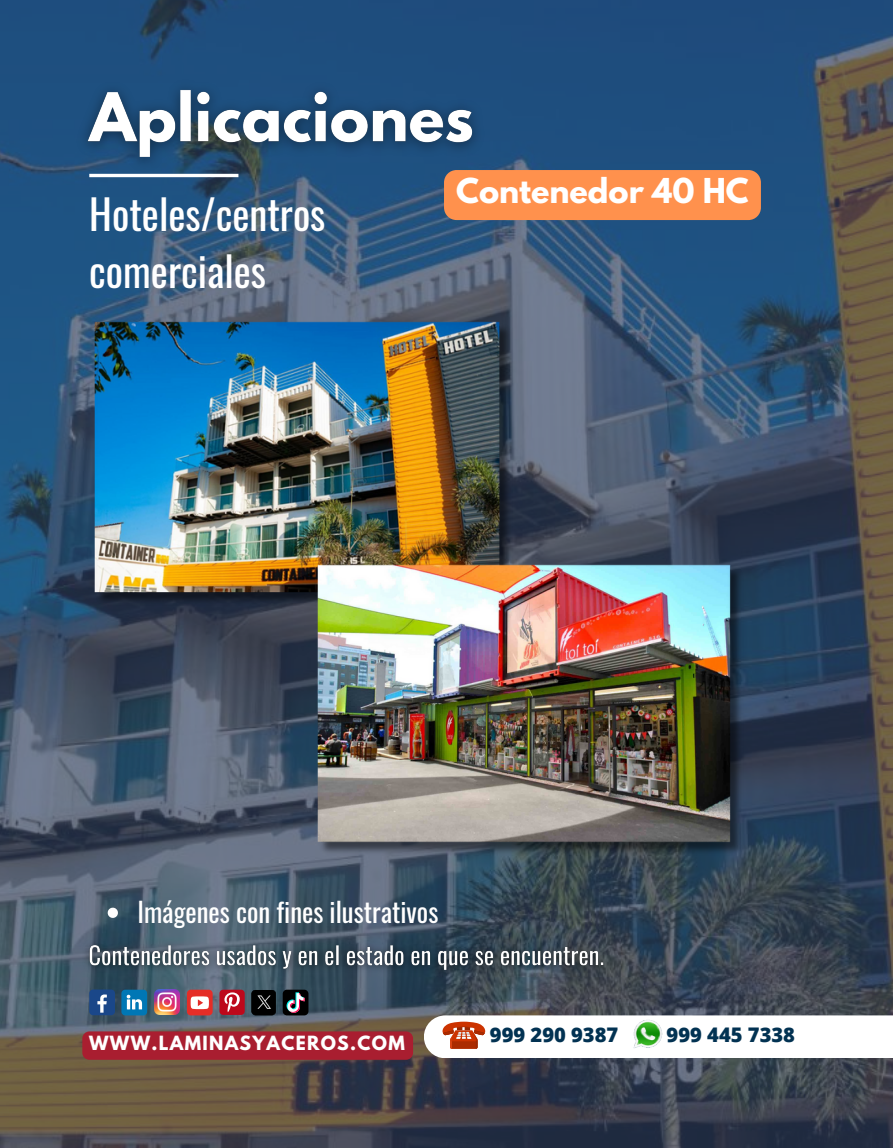
<style>
.page{position:relative;width:893px;height:1148px;background:#fff}
.page>*{position:absolute;margin:0;border:0;box-sizing:border-box;transform-origin:0 0}
.t1{font:40.65px/56.7px "Oswald";color:#fff}
.t2{font:700 30.3px "League Spartan";color:#fff}
.t3{font:26.85px "Oswald";color:#fff}
.t4{font:800 20.1px "Open Sans";color:#023252}
.t5{font:700 17.4px "League Spartan";letter-spacing:.075em;color:#fff}
</style>
<div class="page">
<img style="left:0;top:0;width:892px;height:1147px">
<div style="left:89px;top:989px;width:26px;height:26px;background:#1a4789;border-radius:4px"></div>
<svg style="left:97px;top:994px;width:10px;height:18px"></svg>
<img style="left:154px;top:989px;width:25px;height:25px">
<svg style="left:121px;top:989px;width:26px;height:26px"></svg>
<svg style="left:219px;top:989px;width:26px;height:25px"></svg>
<div style="left:187px;top:989px;width:26px;height:26px;background:#e52d27;border-radius:4px"></div>
<svg style="left:191px;top:996px;width:18px;height:13px"></svg>
<svg style="left:283px;top:989px;width:25px;height:26px"></svg>
<svg style="left:251px;top:989px;width:25px;height:26px"></svg>
<svg style="left:424px;top:1015px;width:468px;height:43px"></svg>
<img style="left:625px;top:1015px;width:42px;height:38px">
<img style="left:89px;top:321px;width:430px;height:286px">
<img style="left:313px;top:565px;width:436px;height:292px">
<img style="left:68px;top:72px;width:424px;height:107px">
<img style="left:79px;top:933px;width:536px;height:49px">
<svg style="left:108px;top:907px;width:10px;height:11px"></svg>
<div style="left:82px;top:1031px;width:331px;height:28px;background:#a91e30;border-radius:7px"></div>
<div style="left:444px;top:170px;width:316px;height:50px;background:#ff914d;border-radius:12px"></div>
<p class="t1" style="left:89px;top:184px;width:238px">Hoteles/centros comerciales</p>
<p class="t2" style="left:456px;top:175px;width:294px">Contenedor 40 HC</p>
<p class="t3" style="left:137px;top:891px;width:302px">Imágenes con fines ilustrativos</p>
<p class="t5" style="left:89px;top:1034px;width:317px">WWW.LAMINASYACEROS.COM</p>
<p class="t4" style="left:490px;top:1020px;width:130px">999 290 9387</p>
<p class="t4" style="left:666px;top:1020px;width:130px">999 445 7338</p>
</div>
